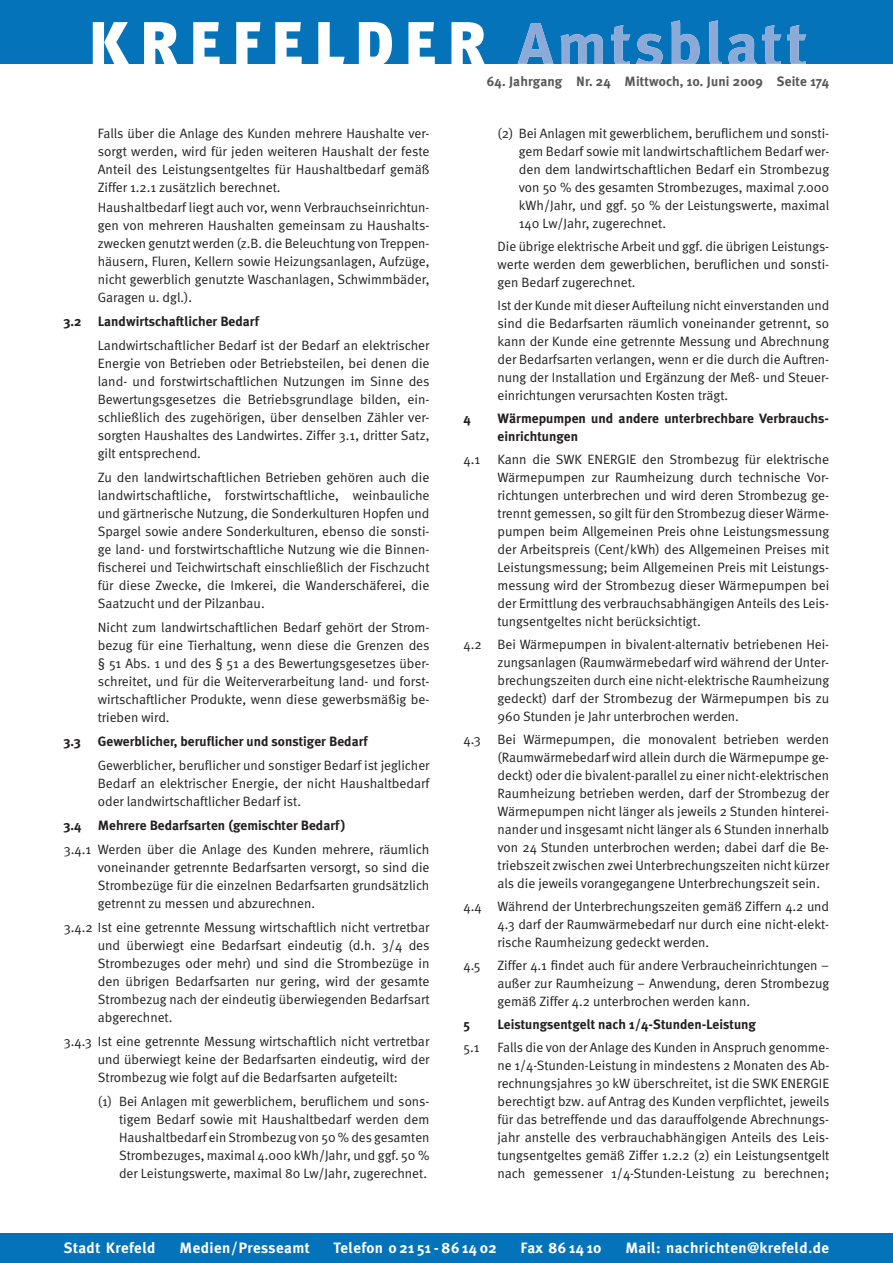
<style>
.page{position:relative;width:893px;height:1263px;background:#fff}
.page>*{position:absolute;margin:0;border:0;box-sizing:border-box;transform-origin:0 0}
.t1{font:700 15px "Meta Plus";letter-spacing:.025em;color:#fff}
.t2{font:13.5px/18px "Meta Normal";color:#231f20;text-align:justify}
.t3{font:700 13.5px/18px "Meta Plus";color:#231f20}
.t4{font:700 13.5px "Meta Plus";letter-spacing:.01em;color:#57585a}
</style>
<div class="page">
<div style="left:0;top:0;width:893px;height:64px;background:#0473b9"></div>
<svg style="left:93px;top:22px;width:392px;height:42px"></svg>
<svg style="left:517px;top:20px;width:289px;height:44px"></svg>
<div style="left:0;top:1233px;width:893px;height:30px;background:#0473b9"></div>
<p class="t2" style="left:98px;top:126px;width:333px">Falls über die Anlage des Kunden mehrere Haushalte ver&shy;sorgt werden, wird für jeden weiteren Haushalt der feste Anteil des Leistungsentgeltes für Haushaltbedarf gemäß Ziffer 1.2.1 zusätzlich berechnet.</p>
<p class="t2" style="left:98px;top:199px;width:333px">Haushaltbedarf liegt auch vor, wenn Verbrauchseinrichtun&shy;gen von mehreren Haushalten gemeinsam zu Haushalts&shy;zwecken genutzt werden (z.B. die Beleuchtung von Treppen&shy;häusern, Fluren, Kellern sowie Heizungsanlagen, Aufzüge, nicht gewerblich genutzte Waschanlagen, Schwimmbäder, Garagen u. dgl.).</p>
<p class="t3" style="left:64px;top:313px;width:197px">3.2 Landwirtschaftlicher Bedarf</p>
<p class="t2" style="left:98px;top:337px;width:333px">Landwirtschaftlicher Bedarf ist der Bedarf an elektrischer Energie von Betrieben oder Betriebsteilen, bei denen die land- und forstwirtschaftlichen Nutzungen im Sinne des Bewertungsgesetzes die Betriebsgrundlage bilden, ein&shy;schließlich des zugehörigen, über denselben Zähler ver&shy;sorgten Haushaltes des Landwirtes. Ziffer 3.1, dritter Satz, gilt entsprechend.</p>
<p class="t2" style="left:98px;top:469px;width:333px">Zu den landwirtschaftlichen Betrieben gehören auch die landwirtschaftliche, forstwirtschaftliche, weinbauliche und gärtnerische Nutzung, die Sonderkulturen Hopfen und Spargel sowie andere Sonderkulturen, ebenso die sonsti&shy;ge land- und forstwirtschaftliche Nutzung wie die Binnen&shy;fischerei und Teichwirtschaft einschließlich der Fischzucht für diese Zwecke, die Imkerei, die Wanderschäferei, die Saatzucht und der Pilzanbau.</p>
<p class="t2" style="left:98px;top:619px;width:333px">Nicht zum landwirtschaftlichen Bedarf gehört der Strom&shy;bezug für eine Tierhaltung, wenn diese die Grenzen des § 51 Abs. 1 und des § 51 a des Bewertungsgesetzes über&shy;schreitet, und für die Weiterverarbeitung land- und forst&shy;wirtschaftlicher Produkte, wenn diese gewerbsmäßig be&shy;trieben wird.</p>
<p class="t3" style="left:64px;top:733px;width:305px">3.3 Gewerblicher, beruflicher und sonstiger Bedarf</p>
<p class="t2" style="left:98px;top:757px;width:333px">Gewerblicher, beruflicher und sonstiger Bedarf ist jeglicher Bedarf an elektrischer Energie, der nicht Haushaltbedarf oder landwirtschaftlicher Bedarf ist.</p>
<p class="t3" style="left:64px;top:817px;width:283px">3.4 Mehrere Bedarfsarten (gemischter Bedarf)</p>
<p class="t2" style="left:98px;top:841px;width:333px;text-indent:-34px">3.4.1 Werden über die Anlage des Kunden mehrere, räumlich voneinander getrennte Bedarfsarten versorgt, so sind die Strombezüge für die einzelnen Bedarfsarten grundsätzlich getrennt zu messen und abzurechnen.</p>
<p class="t2" style="left:98px;top:919px;width:333px;text-indent:-34px">3.4.2 Ist eine getrennte Messung wirtschaftlich nicht vertretbar und überwiegt eine Bedarfsart eindeutig (d.h. 3/4 des Strombezuges oder mehr) und sind die Strombezüge in den übrigen Bedarfsarten nur gering, wird der gesamte Strombezug nach der eindeutig überwiegenden Bedarfsart abgerechnet.</p>
<p class="t2" style="left:98px;top:1033px;width:333px;text-indent:-34px">3.4.3 Ist eine getrennte Messung wirtschaftlich nicht vertretbar und überwiegt keine der Bedarfsarten eindeutig, wird der Strombezug wie folgt auf die Bedarfsarten aufgeteilt:</p>
<p class="t2" style="left:119px;top:1093px;width:312px;text-indent:-21px">(1) Bei Anlagen mit gewerblichem, beruflichem und sons&shy;tigem Bedarf sowie mit Haushaltbedarf werden dem Haushaltbedarf ein Strombezug von 50 % des gesamten Strombezuges, maximal 4.000 kWh/Jahr, und ggf. 50 % der Leistungswerte, maximal 80 Lw/Jahr, zugerechnet.</p>
<p class="t4" style="left:487px;top:76px;width:344px">64. Jahrgang Nr. 24 Mittwoch, 10. Juni 2009 Seite 174</p>
<p class="t2" style="left:519px;top:126px;width:312px;text-indent:-21px">(2) Bei Anlagen mit gewerblichem, beruflichem und sonsti&shy;gem Bedarf sowie mit landwirtschaftlichem Bedarf wer&shy;den dem landwirtschaftlichen Bedarf ein Strombezug von 50 % des gesamten Strombezuges, maximal 7.000 kWh/Jahr, und ggf. 50 % der Leistungswerte, maximal 140 Lw/Jahr, zugerechnet.</p>
<p class="t2" style="left:497px;top:239px;width:333px">Die übrige elektrische Arbeit und ggf. die übrigen Leistungs&shy;werte werden dem gewerblichen, beruflichen und sonsti&shy;gen Bedarf zugerechnet.</p>
<p class="t2" style="left:497px;top:298px;width:333px">Ist der Kunde mit dieser Aufteilung nicht einverstanden und sind die Bedarfsarten räumlich voneinander getrennt, so kann der Kunde eine getrennte Messung und Abrechnung der Bedarfsarten verlangen, wenn er die durch die Auftren&shy;nung der Installation und Ergänzung der Meß- und Steuer&shy;einrichtungen verursachten Kosten trägt.</p>
<p class="t3" style="left:463px;top:410px;width:9px">4</p>
<p class="t3" style="left:497px;top:410px;width:333px">Wärmepumpen und andere unterbrechbare Verbrauchs&shy;einrichtungen</p>
<p class="t2" style="left:463px;top:451px;width:18px">4.1</p>
<p class="t2" style="left:497px;top:451px;width:333px">Kann die SWK ENERGIE den Strombezug für elektrische Wärmepumpen zur Raumheizung durch technische Vor&shy;richtungen unterbrechen und wird deren Strombezug ge&shy;trennt gemessen, so gilt für den Strombezug dieser Wärme&shy;pumpen beim Allgemeinen Preis ohne Leistungsmessung der Arbeitspreis (Cent/kWh) des Allgemeinen Preises mit Leistungsmessung; beim Allgemeinen Preis mit Leistungs&shy;messung wird der Strombezug dieser Wärmepumpen bei der Ermittlung des verbrauchsabhängigen Anteils des Leis&shy;tungsentgeltes nicht berücksichtigt.</p>
<p class="t2" style="left:497px;top:636px;width:333px;text-indent:-34px">4.2 Bei Wärmepumpen in bivalent-alternativ betriebenen Hei&shy;zungsanlagen (Raumwärmebedarf wird während der Unter&shy;brechungszeiten durch eine nicht-elektrische Raumheizung gedeckt) darf der Strombezug der Wärmepumpen bis zu 960 Stunden je Jahr unterbrochen werden.</p>
<p class="t2" style="left:497px;top:731px;width:333px;text-indent:-34px">4.3 Bei Wärmepumpen, die monovalent betrieben werden (Raumwärmebedarf wird allein durch die Wärmepumpe ge&shy;deckt) oder die bivalent-parallel zu einer nicht-elektrischen Raumheizung betrieben werden, darf der Strombezug der Wärmepumpen nicht länger als jeweils 2 Stunden hinterei&shy;nander und insgesamt nicht länger als 6 Stunden innerhalb von 24 Stunden unterbrochen werden; dabei darf die Be&shy;triebszeit zwischen zwei Unterbrechungszeiten nicht kürzer als die jeweils vorangegangene Unterbrechungszeit sein.</p>
<p class="t2" style="left:497px;top:898px;width:333px;text-indent:-34px">4.4 Während der Unterbrechungszeiten gemäß Ziffern 4.2 und 4.3 darf der Raumwärmebedarf nur durch eine nicht-elekt&shy;rische Raumheizung gedeckt werden.</p>
<p class="t2" style="left:463px;top:957px;width:19px">4.5</p>
<p class="t2" style="left:497px;top:957px;width:333px">Ziffer 4.1 findet auch für andere Verbraucheinrichtungen – außer zur Raumheizung – Anwendung, deren Strombezug gemäß Ziffer 4.2 unterbrochen werden kann.</p>
<p class="t3" style="left:463px;top:1016px;width:8px">5</p>
<p class="t3" style="left:497px;top:1016px;width:260px">Leistungsentgelt nach 1/4-Stunden-Leistung</p>
<p class="t2" style="left:463px;top:1039px;width:17px">5.1</p>
<p class="t2" style="left:497px;top:1039px;width:333px">Falls die von der Anlage des Kunden in Anspruch genomme&shy;ne 1/4-Stunden-Leistung in mindestens 2 Monaten des Ab&shy;rechnungsjahres 30 kW überschreitet, ist die SWK ENERGIE berechtigt bzw. auf Antrag des Kunden verpflichtet, jeweils für das betreffende und das darauffolgende Abrechnungs&shy;jahr anstelle des verbrauchabhängigen Anteils des Leis&shy;tungsentgeltes gemäß Ziffer 1.2.2 (2) ein Leistungsentgelt nach gemessener 1/4-Stunden-Leistung zu berechnen;</p>
<p class="t1" style="left:64px;top:1242px;width:93px">Stadt Krefeld</p>
<p class="t1" style="left:180px;top:1242px;width:132px">Medien/Presseamt</p>
<p class="t1" style="left:333px;top:1242px;width:165px">Telefon 0 21 51 - 86 14 02</p>
<p class="t1" style="left:521px;top:1242px;width:82px">Fax 86 14 10</p>
<p class="t1" style="left:625px;top:1242px;width:205px">Mail: nachrichten@krefeld.de</p>
</div>
